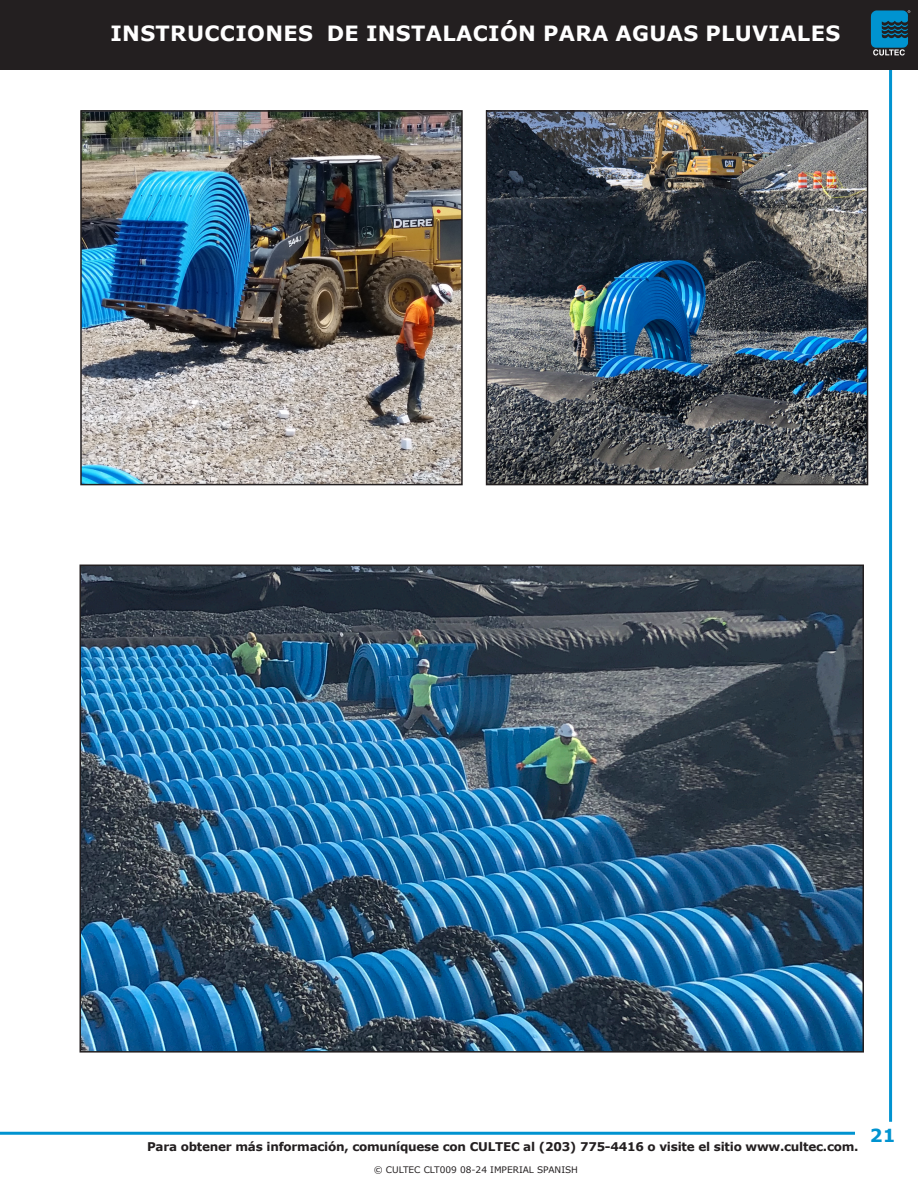
<style>
.page{position:relative;width:918px;height:1188px;background:#fff}
.page>*{position:absolute;margin:0;border:0;box-sizing:border-box;transform-origin:0 0}
.t1{font:700 21px "Verdana";letter-spacing:.015em;color:#fff}
.t2{font:700 18px "Verdana";color:#0093d0}
.t3{font:700 12px "Verdana";letter-spacing:-.02em;color:#231f20}
.t4{font:9px "Verdana";color:#231f20}
</style>
<div class="page">
<hr style="left:889px;top:53px;width:3px;height:1069px;background:#0093d0">
<div style="left:0;top:0;width:918px;height:70px;background:#231f20"></div>
<hr style="left:0;top:1132px;width:855px;height:3px;background:#0093d0">
<svg style="left:871px;top:10px;width:39px;height:46px"></svg>
<img style="left:83px;top:568px;width:778px;height:482px">
<img style="left:489px;top:113px;width:376px;height:369px">
<div style="left:486px;top:110px;width:382px;height:375px;border:2px solid #231f20"></div>
<img style="left:83px;top:113px;width:377px;height:369px">
<div style="left:80px;top:110px;width:383px;height:375px;border:2px solid #231f20"></div>
<h1 class="t1" style="left:111px;top:18px;width:731px">INSTRUCCIONES DE INSTALACIÓN PARA AGUAS PLUVIALES</h1>
<p class="t3" style="left:147px;top:1138px;width:713px">Para obtener más información, comuníquese con CULTEC al (203) 775-4416 o visite el sitio www.cultec.com.</p>
<p class="t4" style="left:374px;top:1163px;width:206px">© CULTEC CLT009 08-24 IMPERIAL SPANISH</p>
<h2 class="t2" style="left:870px;top:1123px;width:27px">21</h2>
</div>
